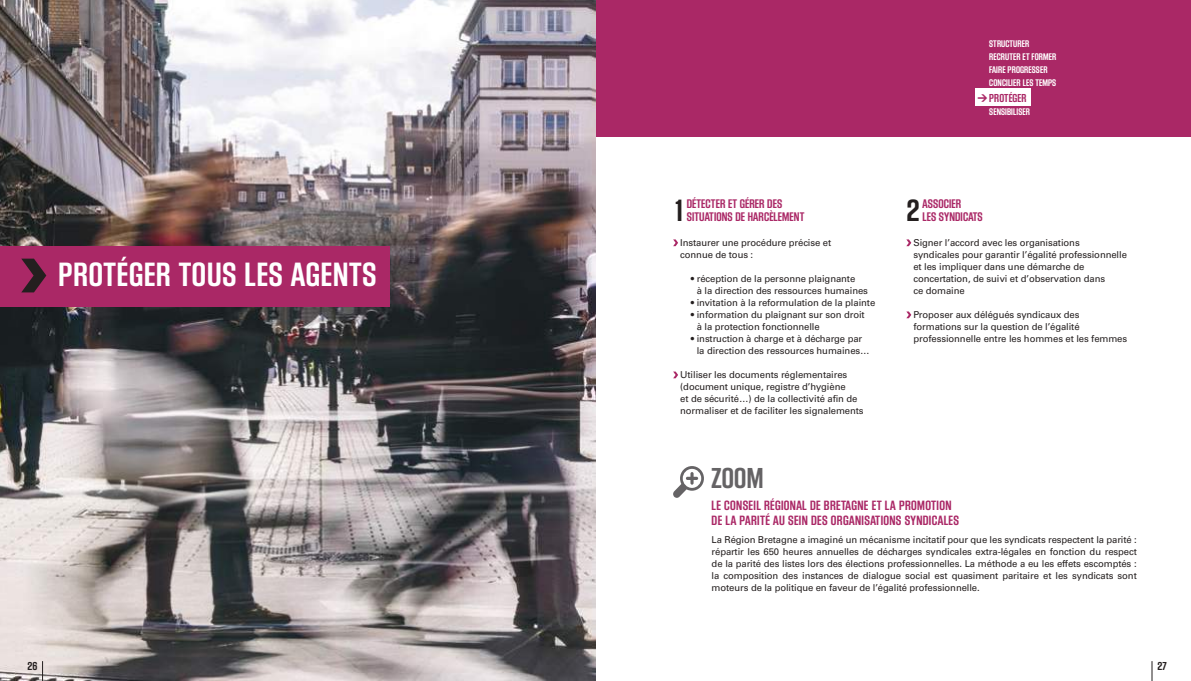
<style>
.page{position:relative;width:1191px;height:681px;background:#fff}
.page>*{position:absolute;margin:0;border:0;box-sizing:border-box;transform-origin:0 0}
.t1{font:35px "Block Gothic Bold Cond";letter-spacing:.025em;color:#fff}
.t2{font:32px "Block Gothic Bold Cond";color:#241f1f}
.t3{font:30px "Block Gothic Bold Cond";color:#656365}
.t4{font:14px/15px "Block Gothic Bold Cond";letter-spacing:.025em;color:#aa2866}
.t5{font:13px/13px "Block Gothic Bold Cond";letter-spacing:.01em;color:#aa2866}
.t6{font:12px "Block Gothic Bold Cond";letter-spacing:.01em;color:#aa2866}
.t7{font:12px "Block Gothic Bold Cond";color:#241f1f}
.t8{font:10px/13px "Block Gothic Bold Cond";letter-spacing:.01em;color:#fff}
.t9{font:900 10px "DIN";color:#aa2866}
.t10{font:9.5px/12px "Univers";letter-spacing:-.01em;color:#241f1f}
</style>
<div class="page">
<div style="left:0;top:0;width:1191px;height:137px;background:#aa2866"></div>
<img style="left:0;top:0;width:595px;height:680px">
<svg style="left:673px;top:239px;width:5px;height:7px"></svg>
<svg style="left:673px;top:371px;width:5px;height:7px"></svg>
<svg style="left:906px;top:239px;width:5px;height:7px"></svg>
<svg style="left:906px;top:311px;width:5px;height:7px"></svg>
<div style="left:0;top:245px;width:389px;height:61px;background:#aa2866"></div>
<svg style="left:21px;top:258px;width:25px;height:34px"></svg>
<svg style="left:1151px;top:661px;width:1px;height:19px"></svg>
<svg style="left:42px;top:660px;width:1px;height:20px"></svg>
<div style="left:975px;top:88px;width:56px;height:18px;background:#fff"></div>
<svg style="left:673px;top:466px;width:31px;height:31px"></svg>
<h1 class="t1" style="left:58px;top:256px;width:319px">PROTÉGER TOUS LES AGENTS</h1>
<p class="t8" style="left:989px;top:38px;width:68px">STRUCTURER<br>RECRUTER ET FORMER<br>FAIRE PROGRESSER<br>CONCILIER LES TEMPS</p>
<p class="t6" style="left:989px;top:92px;width:39px">PROTÉGER</p>
<p class="t8" style="left:989px;top:106px;width:42px">SENSIBILISER</p>
<p class="t9" style="left:977px;top:90px;width:12px">&gt;</p>
<h2 class="t2" style="left:673px;top:194px;width:15px">1</h2>
<h3 class="t5" style="left:687px;top:198px;width:119px">DÉTECTER ET GÉRER DES<br>SITUATIONS DE HARCÈLEMENT</h3>
<p class="t10" style="left:680px;top:237px;width:153px">Instaurer une procédure précise et connue de tous :</p>
<p class="t10" style="left:696px;top:273px;width:173px;text-indent:-6px">• réception de la personne plaignante<br>à la direction des ressources humaines</p>
<p class="t10" style="left:691px;top:297px;width:186px">• invitation à la reformulation de la plainte</p>
<p class="t10" style="left:696px;top:309px;width:170px;text-indent:-6px">• information du plaignant sur son droit à la protection fonctionnelle</p>
<p class="t10" style="left:696px;top:333px;width:174px;text-indent:-6px">• instruction à charge et à décharge par la direction des ressources humaines…</p>
<p class="t10" style="left:680px;top:369px;width:185px">Utiliser les documents réglementaires (document unique, registre d’hygiène<br>et de sécurité…) de la collectivité afin de normaliser et de faciliter les signalements</p>
<h2 class="t2" style="left:906px;top:194px;width:15px">2</h2>
<h3 class="t5" style="left:922px;top:198px;width:62px">ASSOCIER<br>LES SYNDICATS</h3>
<p class="t10" style="left:913px;top:237px;width:215px">Signer l’accord avec les organisations syndicales pour garantir l’égalité professionnelle et les impliquer dans une démarche de concertation, de suivi et d’observation dans<br>ce domaine</p>
<p class="t10" style="left:913px;top:309px;width:215px">Proposer aux délégués syndicaux des formations sur la question de l’égalité professionnelle entre les hommes et les femmes</p>
<h3 class="t3" style="left:711px;top:461px;width:53px">ZOOM</h3>
<h3 class="t4" style="left:711px;top:498px;width:249px">LE CONSEIL RÉGIONAL DE BRETAGNE ET LA PROMOTION<br>DE LA PARITÉ AU SEIN DES ORGANISATIONS SYNDICALES</h3>
<p class="t10" style="left:711px;top:533px;width:427px;text-align:justify">La Région Bretagne a imaginé un mécanisme incitatif pour que les syndicats respectent la parité : répartir les 650 heures annuelles de décharges syndicales extra-légales en fonction du respect de la parité des listes lors des élections professionnelles. La méthode a eu les effets escomptés : la composition des instances de dialogue social est quasiment paritaire et les syndicats sont moteurs de la politique en faveur de l’égalité professionnelle.</p>
<p class="t7" style="left:27px;top:659px;width:11px">26</p>
<p class="t7" style="left:1157px;top:659px;width:11px">27</p>
</div>
